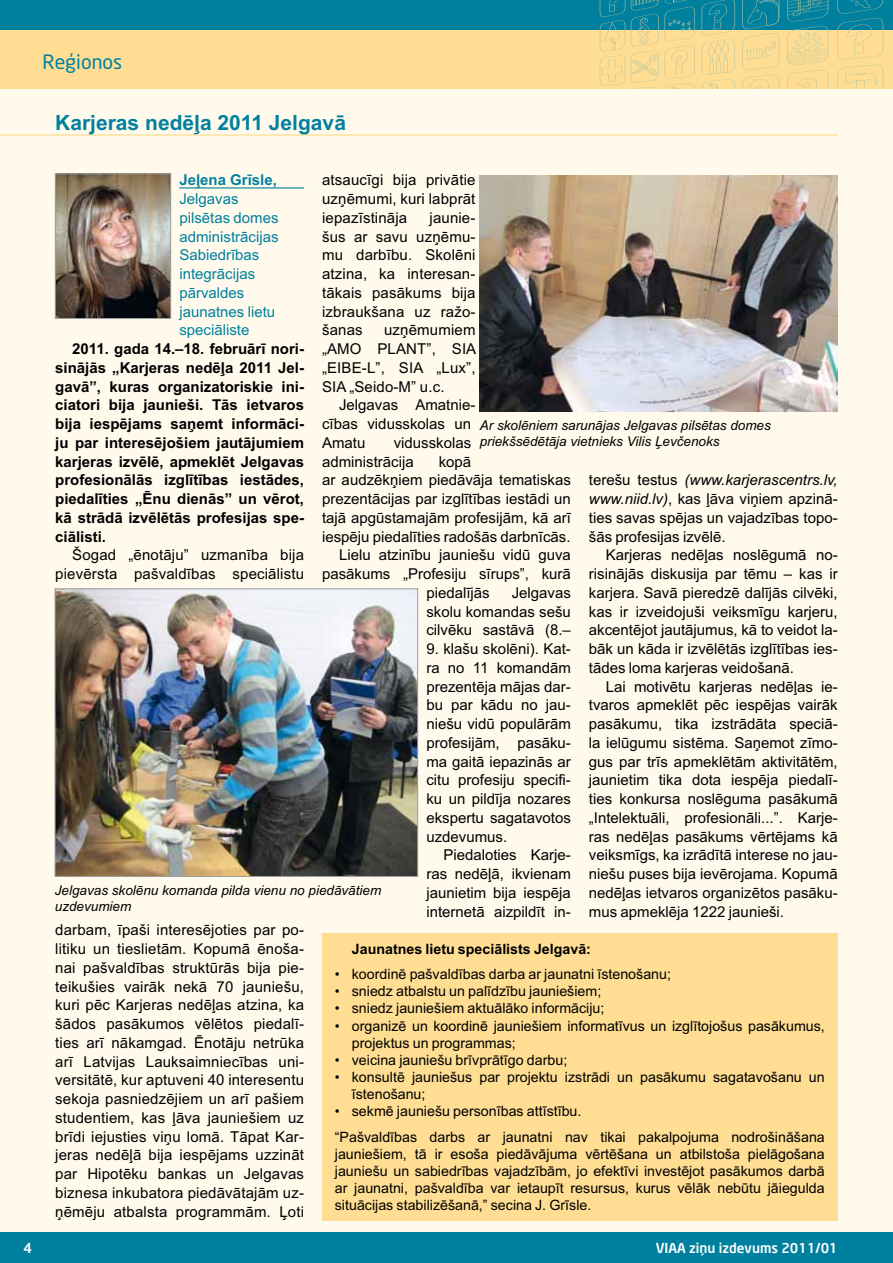
<style>
.page{position:relative;width:893px;height:1263px;background:#fffaec}
.page>*{position:absolute;margin:0;border:0;box-sizing:border-box;transform-origin:0 0}
.t1{font:700 21px "Arial";color:#00809f}
.t2{font:19.5px "Neo Sans";color:#00809f}
.t3{font:15px/18.8px "Arial";color:#000;text-align:justify}
.t4{font:700 15px/18.8px "Arial";color:#000;text-align:justify}
.t5{font:15px/18.8px "Arial";color:#00809f}
.t6{font:700 15px "Arial";color:#00809f}
.t7{font:14.25px/17.1px "Arial";color:#000}
.t8{font:700 14.25px "Arial";color:#000}
.t9{font:italic 13.5px/16.2px "Arial";color:#000}
.t10{font:500 13.5px "Neo Sans";color:#fff}
.s1{font-style:italic}
</style>
<div class="page">
<div style="left:0;top:30px;width:893px;height:59px;background:#ffde93"></div>
<div style="left:0;top:0;width:893px;height:30px;background:#00809f"></div>
<svg style="left:702px;top:0;width:33px;height:89px"></svg>
<svg style="left:787px;top:0;width:41px;height:89px"></svg>
<svg style="left:837px;top:0;width:46px;height:89px"></svg>
<svg style="left:631px;top:0;width:64px;height:89px"></svg>
<svg style="left:742px;top:0;width:37px;height:89px"></svg>
<svg style="left:600px;top:0;width:25px;height:86px"></svg>
<div style="left:0;top:1233px;width:893px;height:30px;background:#00809f"></div>
<hr style="left:179px;top:187px;width:125px;height:2px;background:#00809f">
<div style="left:322px;top:933px;width:516px;height:287px;background:#ffde93"></div>
<hr style="left:0;top:134px;width:838px;height:2px;background:#ffde93">
<img style="left:57px;top:176px;width:112px;height:141px">
<div style="left:55px;top:174px;width:116px;height:145px;border:1px solid #9c9e9f"></div>
<img style="left:57px;top:591px;width:359px;height:284px">
<div style="left:55px;top:589px;width:363px;height:288px;border:1px solid #9c9e9f"></div>
<img style="left:480px;top:175px;width:358px;height:236px">
<h2 class="t2" style="left:43px;top:50px;width:81px">Reģionos</h2>
<h1 class="t1" style="left:55px;top:111px;width:292px">Karjeras nedēļa 2011 Jelgavā</h1>
<p class="t6" style="left:179px;top:171px;width:99px">Jeļena Grīsle,</p>
<p class="t5" style="left:179px;top:189px;width:101px">Jelgavas pilsētas domes administrācijas<br>Sabiedrības integrācijas pārvaldes jaunatnes lietu speciāliste</p>
<p class="t4" style="left:55px;top:339px;width:250px;text-indent:17px">2011. gada 14.–18. februārī nori&shy;sinājās „Karjeras nedēļa 2011 Jel&shy;gavā”, kuras organizatoriskie ini&shy;ciatori bija jaunieši. Tās ietvaros bija iespējams saņemt informāci&shy;ju par interesējošiem jautājumiem karjeras izvēlē, apmeklēt Jelgavas profesionālās izglītības iestādes, piedalīties „Ēnu dienās” un vērot, kā strādā izvēlētās profesijas spe&shy;ciālisti.</p>
<p class="t3" style="left:55px;top:546px;width:250px;text-align:right">Šogad „ēnotāju” uzmanība bija pievērsta pašvaldības speciālistu</p>
<p class="t3" style="left:322px;top:171px;width:155px">atsaucīgi bija privātie uzņēmumi, kuri labprāt iepazīstināja</p>
<p class="t3" style="left:322px;top:208px;width:155px;text-indent:107px">jaunie&shy;šus ar savu uzņēmu&shy;mu darbību. Skolēni atzina, ka interesan&shy;tākais pasākums bija izbraukšana uz ražo&shy;šanas</p>
<p class="t3" style="left:322px;top:321px;width:156px;text-indent:62px">uzņēmumiem „AMO PLANT”, SIA „EIBE-L”, SIA „Lux”, SIA „Seido-M” u.c.</p>
<p class="t3" style="left:322px;top:396px;width:155px;text-align:left;text-indent:17px">Jelgavas Amatnie&shy;cības vidusskolas un<br>Amatu</p>
<p class="t9" style="left:480px;top:417px;width:293px">Ar skolēniem sarunājas Jelgavas pilsētas domes priekšsēdētāja vietnieks Vilis Ļevčenoks</p>
<p class="t3" style="left:322px;top:433px;width:151px;text-indent:72px">vidusskolas administrācija</p>
<p class="t3" style="left:439px;top:452px;width:34px">kopā</p>
<p class="t3" style="left:322px;top:471px;width:250px">ar audzēkņiem piedāvāja tematiskas</p>
<p class="t3" style="left:322px;top:489px;width:250px">prezentācijas par izglītības iestādi un</p>
<p class="t3" style="left:322px;top:508px;width:250px">tajā apgūstamajām profesijām, kā arī</p>
<p class="t3" style="left:322px;top:527px;width:250px">iespēju piedalīties radošās darbnīcās.</p>
<p class="t3" style="left:339px;top:546px;width:233px">Lielu atzinību jauniešu vidū guva</p>
<p class="t3" style="left:322px;top:564px;width:250px">pasākums „Profesiju sīrups”, kurā</p>
<p class="t3" style="left:426px;top:583px;width:65px">piedalījās</p>
<p class="t3" style="left:589px;top:471px;width:250px">terešu testus <span class="s1">(www.karjerascentrs.lv, www.niid.lv)</span>, kas ļāva viņiem apzinā&shy;ties savas spējas un vajadzības topo&shy;šās profesijas izvēlē.</p>
<p class="t3" style="left:589px;top:546px;width:250px;text-indent:17px">Karjeras nedēļas noslēgumā no&shy;risinājās diskusija par tēmu – kas ir karjera. Savā pieredzē dalījās cilvēki, kas ir izveidojuši veiksmīgu karjeru, akcentējot jautājumus, kā to veidot la&shy;bāk un kāda ir izvēlētās izglītības ies&shy;tādes loma karjeras veidošanā.</p>
<p class="t3" style="left:589px;top:677px;width:250px;text-indent:17px">Lai motivētu karjeras nedēļas ie&shy;tvaros apmeklēt pēc iespējas vairāk pasākumu, tika izstrādāta speciā&shy;la ielūgumu sistēma. Saņemot zīmo&shy;gus par trīs apmeklētām aktivitātēm, jaunietim tika dota iespēja piedalī&shy;ties konkursa noslēguma pasākumā „Intelektuāli, profesionāli...”. Karje&shy;ras nedēļas pasākums vērtējams kā veiksmīgs, ka izrādītā interese no jau&shy;niešu puses bija ievērojama. Kopumā nedēļas ietvaros organizētos pasāku&shy;mus apmeklēja 1222 jaunieši.</p>
<p class="t3" style="left:426px;top:583px;width:146px;text-indent:85px">Jelgavas skolu komandas sešu cilvēku sastāvā (8.–</p>
<p class="t3" style="left:426px;top:639px;width:146px">9. klašu skolēni). Kat&shy;ra no 11 komandām prezentēja mājas dar&shy;bu par kādu no jau&shy;niešu vidū populārām profesijām, pasāku&shy;ma gaitā iepazinās ar citu profesiju specifi&shy;ku un pildīja nozares ekspertu sagatavotos uzdevumus.</p>
<p class="t3" style="left:426px;top:846px;width:146px;text-indent:17px">Piedaloties Karje&shy;ras nedēļā, ikvienam jaunietim bija iespēja internetā aizpildīt in-</p>
<p class="t8" style="left:352px;top:940px;width:241px">Jaunatnes lietu speciālists Jelgavā:</p>
<p class="t7" style="left:335px;top:966px;width:338px">• koordinē pašvaldības darba ar jaunatni īstenošanu;</p>
<p class="t7" style="left:335px;top:983px;width:268px">• sniedz atbalstu un palīdzību jauniešiem;</p>
<p class="t7" style="left:335px;top:1000px;width:271px">• sniedz jauniešiem aktuālāko informāciju;</p>
<p class="t7" style="left:352px;top:1017px;width:475px;text-indent:-17px">• organizē un koordinē jauniešiem informatīvus un izglītojošus pasākumus, projektus un programmas;</p>
<p class="t7" style="left:335px;top:1051px;width:234px">• veicina jauniešu brīvprātīgo darbu;</p>
<p class="t7" style="left:352px;top:1068px;width:474px;text-indent:-17px">• konsultē jauniešus par projektu izstrādi un pasākumu sagatavošanu un īstenošanu;</p>
<p class="t7" style="left:335px;top:1098px;width:491px;line-height:25.7px">• sekmē jauniešu personības attīstību.<br>“Pašvaldības darbs ar jaunatni nav tikai pakalpojuma nodrošināšana</p>
<p class="t7" style="left:335px;top:1145px;width:491px;text-align:justify">jauniešiem, tā ir esoša piedāvājuma vērtēšana un atbilstoša pielāgošana jauniešu un sabiedrības vajadzībām, jo efektīvi investējot pasākumos darbā ar jaunatni, pašvaldība var ietaupīt resursus, kurus vēlāk nebūtu jāiegulda situācijas stabilizēšanā,” secina J. Grīsle.</p>
<p class="t9" style="left:55px;top:882px;width:328px">Jelgavas skolēnu komanda pilda vienu no piedāvātiem uzdevumiem</p>
<p class="t3" style="left:55px;top:921px;width:250px">darbam, īpaši interesējoties par po&shy;litiku un tieslietām. Kopumā ēnoša&shy;nai pašvaldības struktūrās bija pie&shy;teikušies vairāk nekā 70 jauniešu, kuri pēc Karjeras nedēļas atzina, ka šādos pasākumos vēlētos piedalī&shy;ties arī nākamgad. Ēnotāju netrūka arī Latvijas Lauksaimniecības uni&shy;versitātē, kur aptuveni 40 interesentu sekoja pasniedzējiem un arī pašiem studentiem, kas ļāva jauniešiem uz brīdi iejusties viņu lomā. Tāpat Kar&shy;jeras nedēļā bija iespējams uzzināt par Hipotēku bankas un Jelgavas biznesa inkubatora piedāvātajām uz&shy;ņēmēju atbalsta programmām. Ļoti</p>
<p class="t10" style="left:23px;top:1239px;width:10px">4</p>
<p class="t10" style="left:656px;top:1239px;width:184px">VIAA ziņu izdevums 2011/01</p>
</div>
